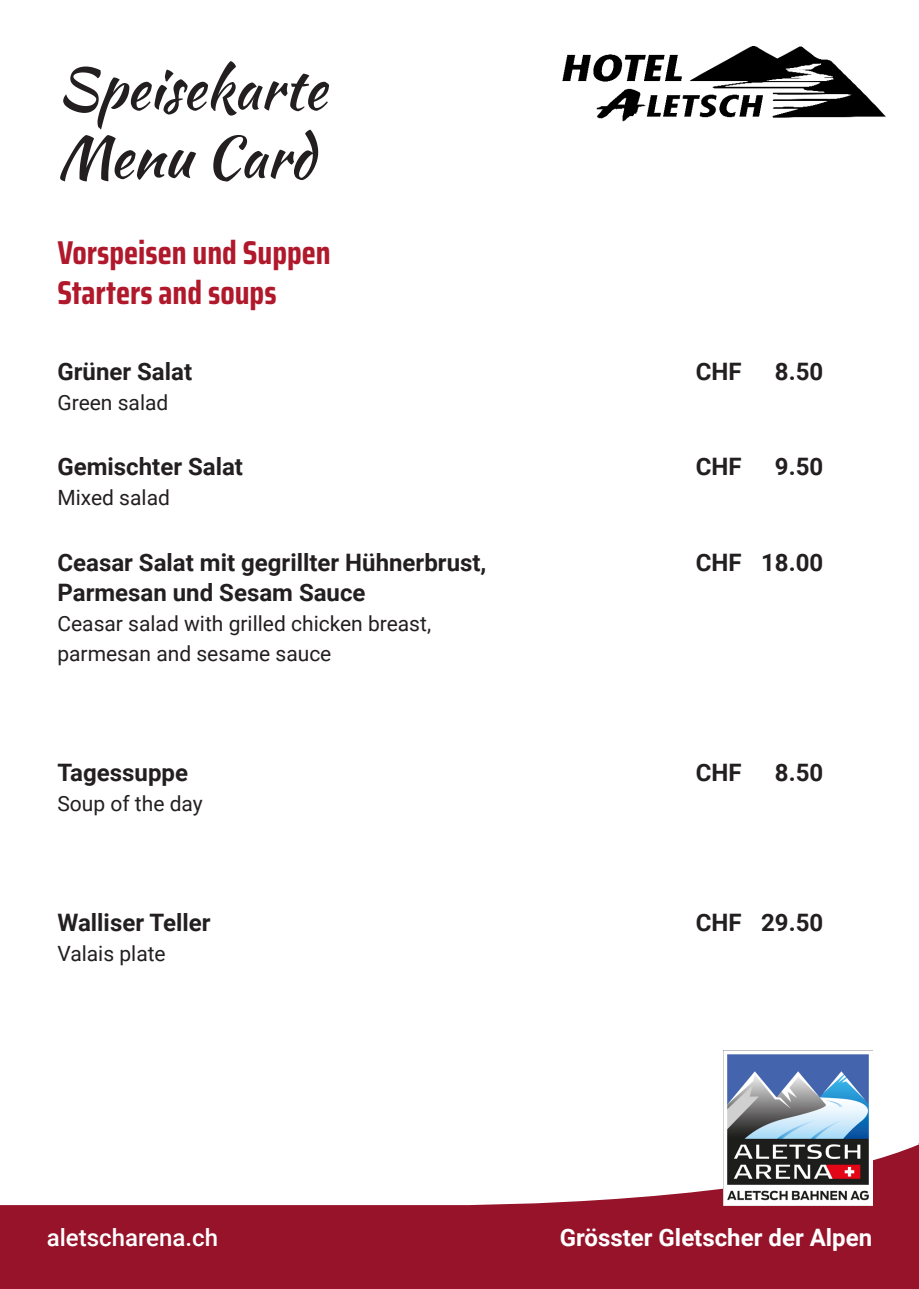
<style>
.page{position:relative;width:919px;height:1289px;background:#fff}
.page>*{position:absolute;margin:0;border:0;box-sizing:border-box;transform-origin:0 0}
.t1{font:57px/68.4px "Kaushan Script";color:#231f20}
.t2{font:700 33px/39.6px "Saira Condensed";color:#b0182b}
.t3{font:700 24px "Roboto";color:#231f20}
.t4{font:700 24px "Roboto";color:#fff}
.t5{font:500 24px "Roboto";color:#fff}
.t6{font:21px/30px "Roboto";color:#231f20}
</style>
<div class="page">
<div style="left:0;top:1206px;width:918px;height:82px;background:#96132a"></div>
<svg style="left:0;top:1145px;width:918px;height:61px"></svg>
<img style="left:723px;top:1050px;width:149px;height:154px">
<img style="left:562px;top:47px;width:323px;height:75px">
<h1 class="t1" style="left:57px;top:54px;width:270px">Speisekarte<br>Menu Card</h1>
<h2 class="t2" style="left:57px;top:233px;width:275px">Vorspeisen und Suppen<br>Starters and soups</h2>
<p class="t3" style="left:57px;top:354px;width:136px">Grüner Salat</p>
<p class="t3" style="left:695px;top:354px;width:47px">CHF</p>
<p class="t3" style="left:774px;top:354px;width:50px">8.50</p>
<p class="t6" style="left:57px;top:386px;width:112px">Green salad</p>
<p class="t3" style="left:57px;top:450px;width:187px">Gemischter Salat</p>
<p class="t3" style="left:695px;top:450px;width:47px">CHF</p>
<p class="t3" style="left:774px;top:450px;width:50px">9.50</p>
<p class="t6" style="left:57px;top:482px;width:114px">Mixed salad</p>
<p class="t3" style="left:57px;top:545px;width:430px">Ceasar Salat mit gegrillter Hühnerbrust,</p>
<p class="t3" style="left:695px;top:545px;width:129px">CHF 18.00</p>
<p class="t3" style="left:57px;top:575px;width:309px">Parmesan und Sesam Sauce</p>
<p class="t6" style="left:57px;top:608px;width:375px">Ceasar salad with grilled chicken breast, parmesan and sesame sauce</p>
<p class="t3" style="left:57px;top:755px;width:132px">Tagessuppe</p>
<p class="t3" style="left:695px;top:755px;width:47px">CHF</p>
<p class="t3" style="left:774px;top:755px;width:50px">8.50</p>
<p class="t6" style="left:57px;top:788px;width:147px">Soup of the day</p>
<p class="t3" style="left:57px;top:905px;width:155px">Walliser Teller</p>
<p class="t3" style="left:695px;top:905px;width:129px">CHF 29.50</p>
<p class="t6" style="left:57px;top:938px;width:110px">Valais plate</p>
<p class="t5" style="left:47px;top:1220px;width:173px">aletscharena.ch</p>
<p class="t4" style="left:559px;top:1220px;width:314px">Grösster Gletscher der Alpen</p>
</div>
